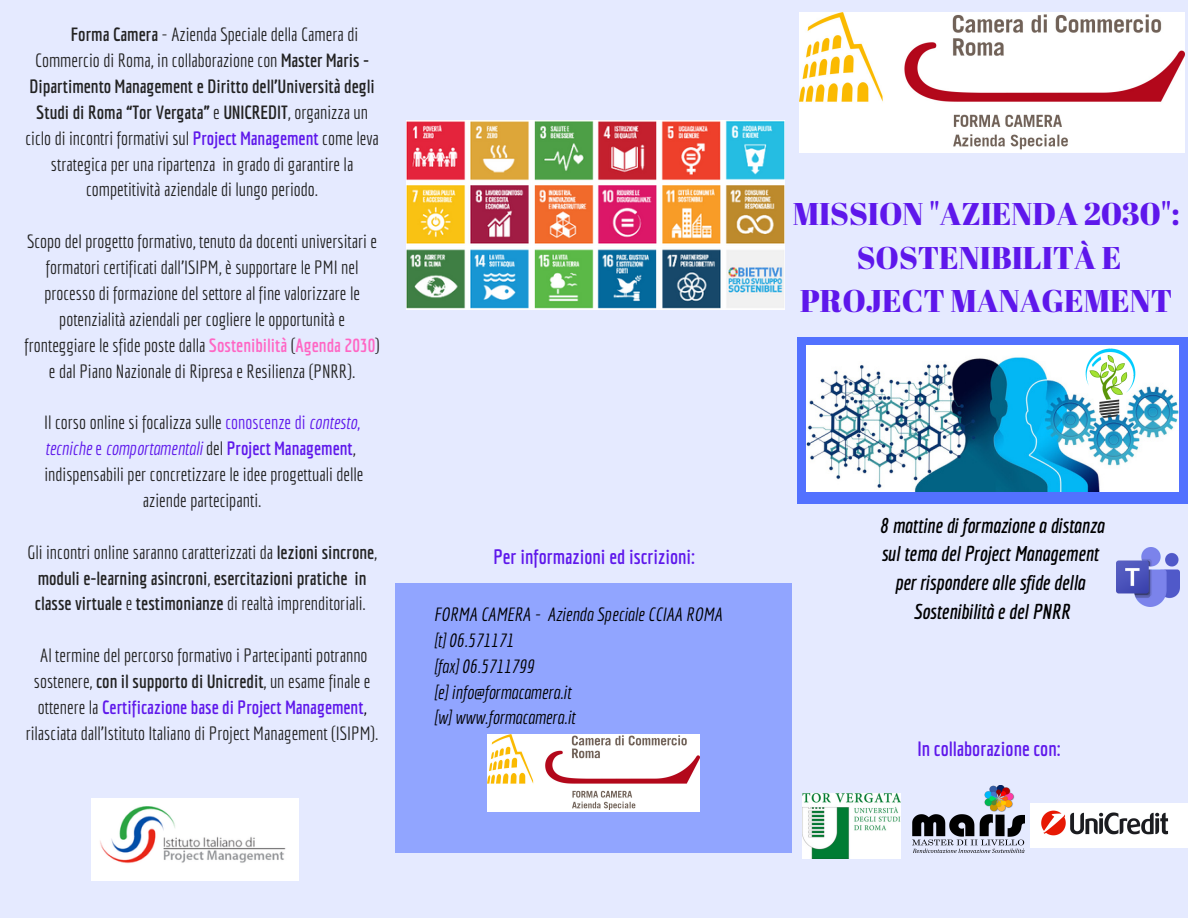
<style>
.page{position:relative;width:1188px;height:918px;background:#fff}
.page>*{position:absolute;margin:0;border:0;box-sizing:border-box;transform-origin:0 0}
.t1{font:31.35px/43.8px "Abril Fatface";color:#5e17eb;text-align:center}
.t2{font:italic 700 20.85px "Economica";color:#000}
.t3{font:700 20.25px "Economica";color:#5e17eb}
.t4{font:18.75px/25.8px "Economica";color:#222;text-align:center}
.t5{font:700 18.75px/25.8px "Economica";color:#222;text-align:center}
.t6{font:italic 18.75px "Economica";color:#000}
.s1{font-weight:700}
.s2{font-weight:400}
.s3{font-weight:700;color:#5e17eb}
.s4{font-weight:700;color:#ff66c4}
.s5{color:#5e17eb}
.s6{font-style:italic;color:#5e17eb}
.s7{color:#000}
</style>
<div class="page">
<div style="left:1084px;top:0;width:104px;height:918px;background:#e5eaff"></div>
<div style="left:0;top:0;width:1084px;height:918px;background:#e5eaff"></div>
<div style="left:767px;top:583px;width:25px;height:269px;background:#91a5ff"></div>
<div style="left:420px;top:583px;width:347px;height:269px;background:#91a5ff"></div>
<div style="left:396px;top:583px;width:24px;height:269px;background:#91a5ff"></div>
<img style="left:913px;top:786px;width:111px;height:66px">
<div style="left:798px;top:337px;width:390px;height:167px;background:#5271ff"></div>
<img style="left:1030px;top:804px;width:158px;height:44px">
<img style="left:800px;top:12px;width:384px;height:141px">
<img style="left:803px;top:794px;width:98px;height:64px">
<img style="left:92px;top:799px;width:207px;height:82px">
<img style="left:1116px;top:548px;width:63px;height:58px">
<img style="left:488px;top:734px;width:211px;height:78px">
<img style="left:807px;top:345px;width:371px;height:147px">
<img style="left:1083px;top:345px;width:56px;height:77px">
<img style="left:406px;top:120px;width:378px;height:189px">
<p class="t4" style="left:71px;top:21px;width:289px"><span class="s1">Forma Camera</span> - Azienda Speciale della Camera di</p>
<p class="t4" style="left:35px;top:47px;width:336px">Commercio di Roma, in collaborazione con <span class="s1">Master Maris -</span></p>
<p class="t5" style="left:29px;top:73px;width:347px">Dipartimento Management e Diritto dell’Università degli</p>
<p class="t5" style="left:36px;top:99px;width:333px">Studi di Roma “Tor Vergata” <span class="s2">e</span> UNICREDIT<span class="s2">, organizza un</span></p>
<p class="t4" style="left:25px;top:125px;width:355px">ciclo di incontri formativi sul <span class="s3">Project Management</span> come leva</p>
<p class="t4" style="left:51px;top:151px;width:304px">strategica per una ripartenza in grado di garantire la</p>
<p class="t4" style="left:86px;top:177px;width:234px">competitività aziendale di lungo periodo.</p>
<p class="t4" style="left:25px;top:228px;width:357px">Scopo del progetto formativo, tenuto da docenti universitari e formatori certificati dall'ISIPM, è supportare le PMI nel processo di formazione del settore al fine valorizzare le potenzialità aziendali per cogliere le opportunità e fronteggiare le sfide poste dalla <span class="s4">Sostenibilità</span> (<span class="s4">Agenda 2030</span>) e dal Piano Nazionale di Ripresa e Resilienza (PNRR).</p>
<p class="t4" style="left:44px;top:409px;width:321px">Il corso online si focalizza sulle <span class="s5">conoscenze di</span> <span class="s6">contesto</span><span class="s5">, </span><span class="s6">tecniche</span> <span class="s5">e</span> <span class="s6">comportamentali</span> del <span class="s3">Project Management</span>, indispensabili per concretizzare le idee progettuali delle aziende partecipanti.</p>
<p class="t5" style="left:27px;top:539px;width:352px"><span class="s2">Gli incontri online saranno caratterizzati da</span> lezioni sincrone<span class="s2">, </span>moduli e-learning asincroni<span class="s2">,</span> esercitazioni pratiche in classe virtuale <span class="s2">e</span> testimonianze <span class="s2">di realtà imprenditoriali.</span></p>
<p class="t4" style="left:26px;top:642px;width:354px">Al termine del percorso formativo i Partecipanti potranno sostenere, <span class="s1">con il supporto di Unicredit</span>, un esame finale e ottenere la <span class="s3">Certificazione base di Project Management</span><span class="s7">, </span>rilasciata dall'Istituto Italiano di Project Management (ISIPM).</p>
<p class="t3" style="left:493px;top:545px;width:203px">Per informazioni ed iscrizioni:</p>
<p class="t6" style="left:434px;top:603px;width:290px">FORMA CAMERA - Azienda Speciale CCIAA ROMA</p>
<p class="t6" style="left:434px;top:629px;width:81px">[t] 06.571171</p>
<p class="t6" style="left:434px;top:655px;width:102px">[fax] 06.5711799</p>
<p class="t6" style="left:434px;top:681px;width:139px">[e] info@formacamera.it</p>
<p class="t6" style="left:434px;top:707px;width:143px">[w] www.formacamera.it</p>
<p class="t1" style="left:793px;top:191px;width:388px">MISSION "AZIENDA 2030":</p>
<p class="t1" style="left:800px;top:235px;width:374px">SOSTENIBILITÀ E<br>PROJECT MANAGEMENT</p>
<p class="t2" style="left:880px;top:513px;width:226px">8 mattine di formazione a distanza</p>
<p class="t2" style="left:881px;top:542px;width:219px">sul tema del Project Management</p>
<p class="t2" style="left:895px;top:570px;width:192px">per rispondere alle sfide della</p>
<p class="t2" style="left:914px;top:599px;width:158px">Sostenibilità e del PNRR</p>
<p class="t3" style="left:917px;top:736px;width:145px">In collaborazione con:</p>
</div>
